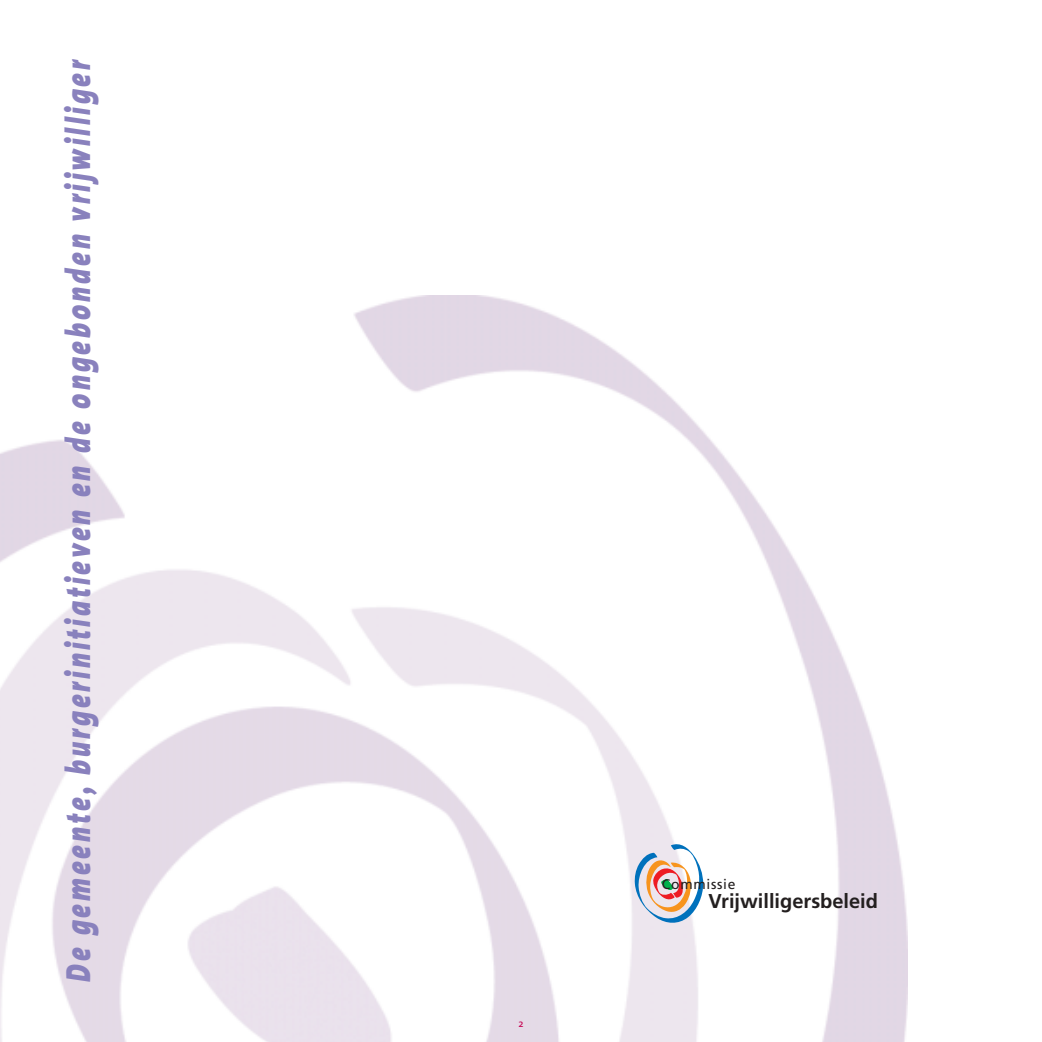
<style>
.page{position:relative;width:1042px;height:1042px;background:#fff}
.page>*{position:absolute;margin:0;border:0;box-sizing:border-box;transform-origin:0 0}
.t1{font:italic 900 35px "The Sans";letter-spacing:.12em;color:#8981bd;scale:.77 1}
.t2{font:700 19.95px "Frutiger";color:#231f1f}
.t3{font:13.83px "Frutiger";letter-spacing:.05em;color:#231f1f}
.t4{font:10.5px "The Sans";color:#c60051}
</style>
<div class="page">
<img style="left:1px;top:295px;width:905px;height:746px">
<svg style="left:634px;top:843px;width:69px;height:79px"></svg>
<p class="t1" style="left:64px;top:981px;width:1199px;rotate:-90deg">De gemeente, burgerinitiatieven en de ongebonden vrijwilliger</p>
<p class="t4" style="left:518px;top:1019px;width:7px">2</p>
<p class="t3" style="left:662px;top:878px;width:75px">Commissie</p>
<p class="t2" style="left:708px;top:893px;width:171px">Vrijwilligersbeleid</p>
</div>
